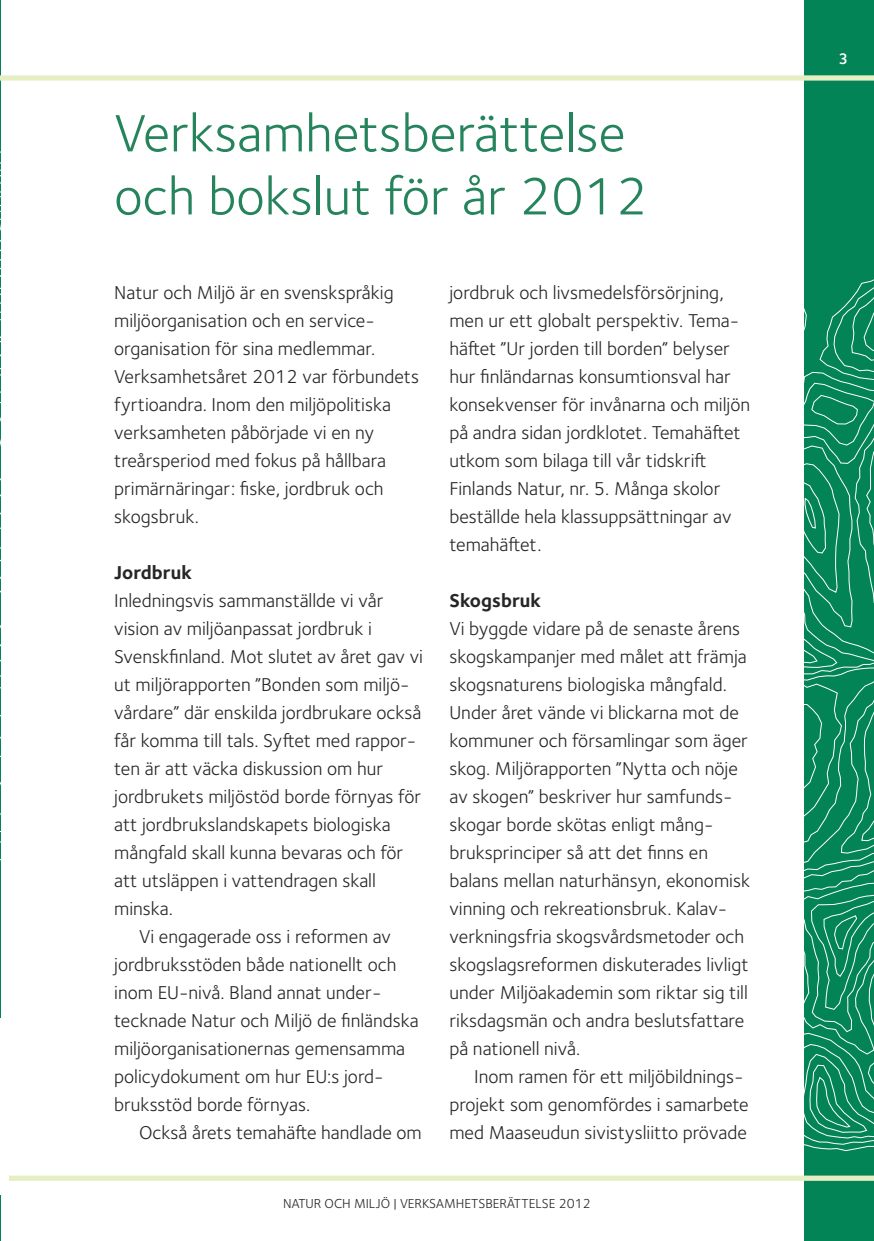
<style>
.page{position:relative;width:874px;height:1241px;background:#fff}
.page>*{position:absolute;margin:0;border:0;box-sizing:border-box;transform-origin:0 0}
.t1{font:54.25px/63px "Foundry Sterling";color:#25845c}
.t2{font:19.25px/28px "Foundry Sterling";color:#272627}
.t3{font:700 19.25px "Foundry Sterling";color:#272627}
.t4{font:600 15.75px "Foundry Sterling";color:#fff}
.t5{font:13.47px "Foundry Sterling";color:#272627}
</style>
<div class="page">
<svg style="left:0;top:0;width:1px;height:1240px"></svg>
<svg style="left:804px;top:0;width:69px;height:1240px;background:#118b61"></svg>
<div style="left:0;top:75px;width:873px;height:6px;background:#e6efc3"></div>
<div style="left:0;top:1175px;width:873px;height:5px;background:#e6efc3"></div>
<div style="left:0;top:1017px;width:8px;height:177px;background:#fff"></div>
<h1 class="t1" style="left:114px;top:107px;width:535px">Verksamhetsberättelse och bokslut för år 2012</h1>
<p class="t2" style="left:114px;top:280px;width:306px">Natur och Miljö är en svenskspråkig miljöorganisation och en service&shy;organisation för sina medlemmar.<br>Verksamhetsåret 2012 var förbundets fyrtioandra. Inom den miljöpolitiska verksamheten påbörjade vi en ny treårsperiod med fokus på hållbara primärnäringar: fiske, jordbruk och skogsbruk.</p>
<p class="t3" style="left:114px;top:564px;width:79px">Jordbruk</p>
<p class="t2" style="left:114px;top:588px;width:271px">Inledningsvis sammanställde vi vår</p>
<p class="t2" style="left:114px;top:616px;width:259px">vision av miljöanpassat jordbruk i</p>
<p class="t2" style="left:114px;top:644px;width:310px">Svenskfinland. Mot slutet av året gav vi</p>
<p class="t2" style="left:114px;top:672px;width:297px">ut miljörapporten ”Bonden som miljö-</p>
<p class="t2" style="left:114px;top:700px;width:309px">vårdare” där enskilda jordbrukare också</p>
<p class="t2" style="left:114px;top:728px;width:303px">får komma till tals. Syftet med rappor-</p>
<p class="t2" style="left:114px;top:756px;width:270px">ten är att väcka diskussion om hur</p>
<p class="t2" style="left:114px;top:784px;width:308px">jordbrukets miljöstöd borde förnyas för</p>
<p class="t2" style="left:114px;top:812px;width:278px">att jordbrukslandskapets biologiska</p>
<p class="t2" style="left:114px;top:840px;width:290px">mångfald skall kunna bevaras och för</p>
<p class="t2" style="left:114px;top:868px;width:263px">att utsläppen i vattendragen skall</p>
<p class="t2" style="left:114px;top:896px;width:60px">minska.</p>
<p class="t2" style="left:139px;top:924px;width:253px">Vi engagerade oss i reformen av</p>
<p class="t2" style="left:114px;top:952px;width:283px">jordbruksstöden både nationellt och</p>
<p class="t2" style="left:114px;top:980px;width:269px">inom EU-nivå. Bland annat under-</p>
<p class="t2" style="left:114px;top:1008px;width:306px">tecknade Natur och Miljö de finländska</p>
<p class="t2" style="left:114px;top:1036px;width:292px">miljöorganisationernas gemensamma</p>
<p class="t2" style="left:114px;top:1064px;width:271px">policydokument om hur EU:s jord-</p>
<p class="t2" style="left:114px;top:1092px;width:197px">bruksstöd borde förnyas.</p>
<p class="t2" style="left:139px;top:1120px;width:284px">Också årets temahäfte handlade om</p>
<p class="t2" style="left:449px;top:280px;width:302px">jordbruk och livsmedelsförsörjning, men ur ett globalt perspektiv. Tema&shy;häftet ”Ur jorden till borden” belyser hur finländarnas konsumtionsval har konsekvenser för invånarna och miljön på andra sidan jordklotet. Temahäftet utkom som bilaga till vår tidskrift Finlands Natur, nr. 5. Många skolor beställde hela klassuppsättningar av temahäftet.</p>
<p class="t3" style="left:449px;top:592px;width:93px">Skogsbruk</p>
<p class="t2" style="left:449px;top:616px;width:302px">Vi byggde vidare på de senaste årens skogskampanjer med målet att främja skogsnaturens biologiska mångfald.<br>Under året vände vi blickarna mot de kommuner och församlingar som äger skog. Miljörapporten ”Nytta och nöje av skogen” beskriver hur samfunds&shy;skogar borde skötas enligt mång&shy;bruksprinciper så att det finns en balans mellan naturhänsyn, ekonomisk vinning och rekreationsbruk. Kalav&shy;verkningsfria skogsvårdsmetoder och skogslagsreformen diskuterades livligt under Miljöakademin som riktar sig till riksdagsmän och andra beslutsfattare på nationell nivå.</p>
<p class="t2" style="left:449px;top:1064px;width:301px;text-indent:25px">Inom ramen för ett miljöbildnings&shy;projekt som genomfördes i samarbete med Maaseudun sivistysliitto prövade</p>
<p class="t5" style="left:283px;top:1198px;width:309px">NATUR OCH MILJÖ | VERKSAMHETSBERÄTTELSE 2012</p>
<p class="t4" style="left:837px;top:53px;width:11px">3</p>
</div>
